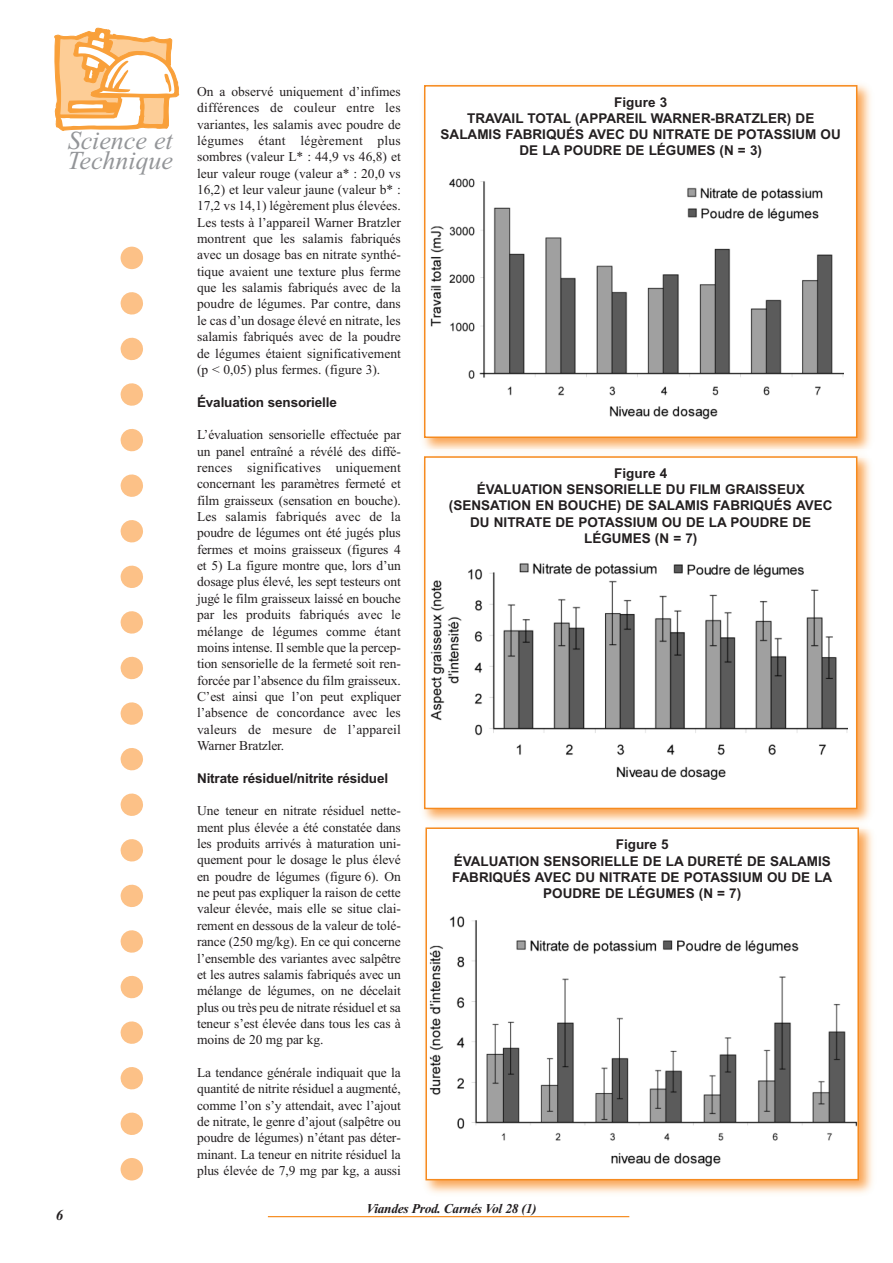
<style>
.page{position:relative;width:893px;height:1263px;background:#fff}
.page>*{position:absolute;margin:0;border:0;box-sizing:border-box;transform-origin:0 0}
.t1{font:italic 25.95px/20.1px "Times New Roman";color:#939598}
.t2{font:italic 700 15px "Times New Roman";color:#231f20}
.t3{font:13.5px/16.4px "Times New Roman";letter-spacing:-.01em;color:#231f20;text-align:justify}
.t4{font:700 13.5px/16.2px "Arial";color:#231f20;text-align:center}
.t5{font:italic 700 13.5px "Times New Roman";letter-spacing:-.025em;color:#231f20}
</style>
<div class="page">
<hr style="left:268px;top:1216px;width:361px;height:1px;background:#f68b1f">
<svg style="left:121px;top:247px;width:22px;height:888px"></svg>
<svg style="left:121px;top:1158px;width:22px;height:22px"></svg>
<svg style="left:54px;top:28px;width:125px;height:103px"></svg>
<img style="left:423px;top:84px;width:450px;height:1109px">
<div style="left:425px;top:87px;width:431px;height:349px;background:#fff"></div>
<img style="left:430px;top:178px;width:414px;height:242px">
<div style="left:424px;top:85px;width:433px;height:353px;border:2px solid #f68b1f"></div>
<div style="left:425px;top:458px;width:431px;height:350px;background:#fff"></div>
<img style="left:430px;top:563px;width:417px;height:217px">
<div style="left:424px;top:456px;width:433px;height:353px;border:2px solid #f68b1f"></div>
<img style="left:423px;top:820px;width:450px;height:9px">
<div style="left:427px;top:829px;width:430px;height:350px;background:#fff"></div>
<img style="left:429px;top:916px;width:427px;height:251px">
<div style="left:425px;top:827px;width:434px;height:353px;border:2px solid #f68b1f"></div>
<h1 class="t1" style="left:67px;top:130px;width:107px">Science et<br>Technique</h1>
<p class="t3" style="left:197px;top:83px;width:205px">On a observé uniquement d’infimes différences de couleur entre les variantes, les salamis avec poudre de légumes étant légèrement plus sombres (valeur L* : 44,9 vs 46,8) et leur valeur rouge (valeur a* : 20,0 vs 16,2) et leur valeur jaune (valeur b* :<br>17,2 vs 14,1) légèrement plus élevées.<br>Les tests à l’appareil Warner Bratzler montrent que les salamis fabriqués avec un dosage bas en nitrate synthé&shy;tique avaient une texture plus ferme que les salamis fabriqués avec de la poudre de légumes. Par contre, dans le cas d’un dosage élevé en nitrate, les salamis fabriqués avec de la poudre de légumes étaient significativement (p &lt; 0,05) plus fermes. (figure 3).</p>
<p class="t4" style="left:197px;top:394px;width:141px">Évaluation sensorielle</p>
<p class="t3" style="left:197px;top:426px;width:205px">L’évaluation sensorielle effectuée par un panel entraîné a révélé des diffé&shy;rences significatives uniquement concernant les paramètres fermeté et film graisseux (sensation en bouche).<br>Les salamis fabriqués avec de la poudre de légumes ont été jugés plus fermes et moins graisseux (figures 4 et 5) La figure montre que, lors d’un dosage plus élevé, les sept testeurs ont jugé le film graisseux laissé en bouche par les produits fabriqués avec le mélange de légumes comme étant moins intense. Il semble que la percep&shy;tion sensorielle de la fermeté soit ren&shy;forcée par l’absence du film graisseux.<br>C’est ainsi que l’on peut expliquer l’absence de concordance avec les valeurs de mesure de l’appareil Warner Bratzler.</p>
<p class="t4" style="left:197px;top:770px;width:193px">Nitrate résiduel/nitrite résiduel</p>
<p class="t3" style="left:197px;top:802px;width:205px">Une teneur en nitrate résiduel nette&shy;ment plus élevée a été constatée dans les produits arrivés à maturation uni&shy;quement pour le dosage le plus élevé en poudre de légumes (figure 6). On ne peut pas expliquer la raison de cette valeur élevée, mais elle se situe clai&shy;rement en dessous de la valeur de tolé&shy;rance (250 mg/kg). En ce qui concerne l’ensemble des variantes avec salpêtre et les autres salamis fabriqués avec un mélange de légumes, on ne décelait plus ou très peu de nitrate résiduel et sa teneur s’est élevée dans tous les cas à moins de 20 mg par kg.</p>
<p class="t3" style="left:197px;top:1064px;width:205px">La tendance générale indiquait que la quantité de nitrite résiduel a augmenté, comme l’on s’y attendait, avec l’ajout de nitrate, le genre d’ajout (salpêtre ou poudre de légumes) n’étant pas déter&shy;minant. La teneur en nitrite résiduel la plus élevée de 7,9 mg par kg, a aussi</p>
<p class="t4" style="left:441px;top:94px;width:402px">Figure 3<br>TRAVAIL TOTAL (APPAREIL WARNER-BRATZLER) DE SALAMIS FABRIQUÉS AVEC DU NITRATE DE POTASSIUM OU DE LA POUDRE DE LÉGUMES (N = 3)</p>
<p class="t4" style="left:449px;top:465px;width:385px">Figure 4<br>ÉVALUATION SENSORIELLE DU FILM GRAISSEUX (SENSATION EN BOUCHE) DE SALAMIS FABRIQUÉS AVEC<br>DU NITRATE DE POTASSIUM OU DE LA POUDRE DE<br>LÉGUMES (N = 7)</p>
<p class="t4" style="left:452px;top:836px;width:382px">Figure 5<br>ÉVALUATION SENSORIELLE DE LA DURETÉ DE SALAMIS<br>FABRIQUÉS AVEC DU NITRATE DE POTASSIUM OU DE LA<br>POUDRE DE LÉGUMES (N = 7)</p>
<p class="t2" style="left:56px;top:1206px;width:9px">6</p>
<p class="t5" style="left:367px;top:1201px;width:172px">Viandes Prod. Carnés Vol 28 (1)</p>
</div>
